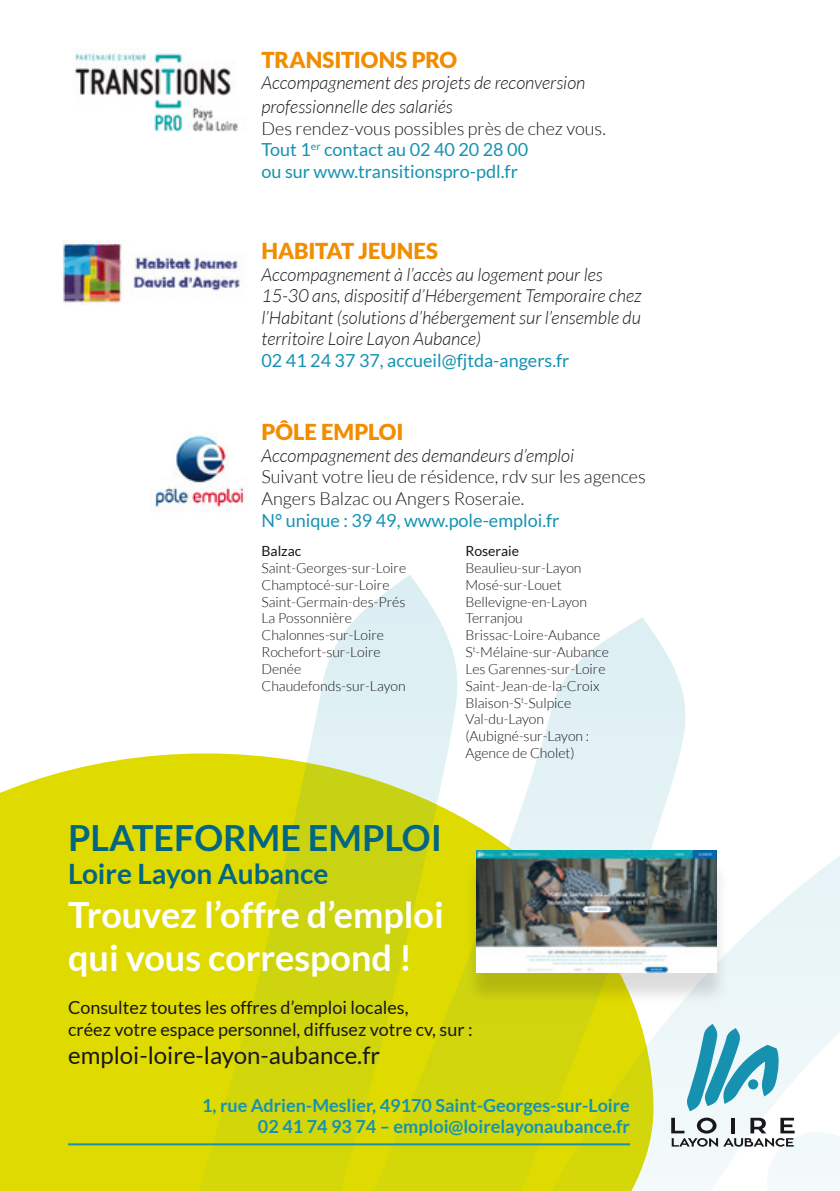
<style>
.page{position:relative;width:840px;height:1191px;background:#fff}
.page>*{position:absolute;margin:0;border:0;box-sizing:border-box;transform-origin:0 0}
.t1{font:700 36px/43.2px "Lato";color:#fff}
.t2{font:700 36px "Lato";color:#026683}
.t3{font:700 28px "Lato";color:#026683}
.t4{font:24px "Lato";color:#1a171c}
.t5{font:900 22px "Lato";color:#f18d00}
.t6{font:italic 300 18px/21.6px "Lato";color:#1a171c}
.t7{font:18px "Lato";color:#1692b0}
.t8{font:300 18px/21.6px "Lato";color:#1a171c}
.t9{font:18px/21.6px "Lato";color:#1a171c}
.t10{font:700 18px "Lato";color:#1692b0}
.t11{font:300 14px/16.8px "Lato";color:#1a171c}
.t12{font:14px "Lato";color:#1a171c}
</style>
<div class="page">
<div style="left:0;top:755px;width:153px;height:436px;background:#dfdb00"></div>
<svg style="left:153px;top:575px;width:285px;height:616px"></svg>
<svg style="left:323px;top:617px;width:363px;height:574px"></svg>
<svg style="left:511px;top:785px;width:328px;height:406px"></svg>
<svg style="left:670px;top:1117px;width:169px;height:74px"></svg>
<svg style="left:685px;top:1023px;width:96px;height:88px"></svg>
<svg style="left:747px;top:1079px;width:10px;height:10px"></svg>
<hr style="left:68px;top:1143px;width:561px;height:2px;background:#1692b0">
<img style="left:63px;top:240px;width:179px;height:63px">
<img style="left:154px;top:435px;width:90px;height:74px">
<img style="left:74px;top:53px;width:164px;height:78px">
<div style="left:464px;top:857px;width:264px;height:147px;background:#1a171c;opacity:.15"></div>
<img style="left:476px;top:850px;width:240px;height:122px">
<p class="t5" style="left:261px;top:47px;width:197px">TRANSITIONS PRO</p>
<p class="t6" style="left:261px;top:71px;width:325px;line-height:24px">Accompagnement des projets de reconversion professionnelle des salariés</p>
<p class="t8" style="left:261px;top:118px;width:346px">Des rendez-vous possibles près de chez vous.</p>
<p class="t7" style="left:261px;top:140px;width:268px">Tout 1<sup>er</sup> contact au 02 40 20 28 00</p>
<p class="t7" style="left:261px;top:161px;width:258px">ou sur www.transitionspro-pdl.fr</p>
<p class="t5" style="left:261px;top:238px;width:178px">HABITAT JEUNES</p>
<p class="t6" style="left:261px;top:264px;width:343px">Accompagnement à l’accès au logement pour les</p>
<p class="t6" style="left:261px;top:285px;width:381px;text-align:justify">15-30 ans, dispositif d’Hébergement Temporaire chez l’Habitant (solutions d’hébergement sur l’ensemble du territoire Loire Layon Aubance)</p>
<p class="t7" style="left:261px;top:350px;width:309px">02 41 24 37 37, accueil@fjtda-angers.fr</p>
<p class="t5" style="left:261px;top:419px;width:143px">PÔLE EMPLOI</p>
<p class="t6" style="left:261px;top:445px;width:314px">Accompagnement des demandeurs d’emploi</p>
<p class="t8" style="left:261px;top:466px;width:385px">Suivant votre lieu de résidence, rdv sur les agences<br>Angers Balzac ou Angers Roseraie.</p>
<p class="t7" style="left:261px;top:510px;width:299px">N° unique : 39 49, www.pole-emploi.fr</p>
<p class="t12" style="left:261px;top:543px;width:41px">Balzac</p>
<p class="t11" style="left:261px;top:559px;width:146px">Saint-Georges-sur-Loire<br>Champtocé-sur-Loire<br>Saint-Germain-des-Prés<br>La Possonnière<br>Chalonnes-sur-Loire<br>Rochefort-sur-Loire<br>Denée<br>Chaudefonds-sur-Layon</p>
<p class="t12" style="left:465px;top:543px;width:55px">Roseraie</p>
<p class="t11" style="left:465px;top:559px;width:145px">Beaulieu-sur-Layon<br>Mosé-sur-Louet<br>Bellevigne-en-Layon<br>Terranjou<br>Brissac-Loire-Aubance<br>S<sup>t</sup>-Mélaine-sur-Aubance<br>Les Garennes-sur-Loire<br>Saint-Jean-de-la-Croix<br>Blaison-S<sup>t</sup>-Sulpice<br>Val-du-Layon (Aubigné-sur-Layon :<br>Agence de Cholet)</p>
<p class="t2" style="left:68px;top:817px;width:375px">PLATEFORME EMPLOI</p>
<p class="t3" style="left:68px;top:858px;width:262px">Loire Layon Aubance</p>
<p class="t1" style="left:68px;top:892px;width:377px">Trouvez l’offre d’emploi qui vous correspond !</p>
<p class="t9" style="left:68px;top:996px;width:406px">Consultez toutes les offres d’emploi locales,<br>créez votre espace personnel, diffusez votre cv, sur :</p>
<p class="t4" style="left:68px;top:1042px;width:313px">emploi-loire-layon-aubance.fr</p>
<p class="t10" style="left:202px;top:1095px;width:429px">1, rue Adrien-Meslier, 49170 Saint-Georges-sur-Loire</p>
<p class="t10" style="left:258px;top:1116px;width:373px">02 41 74 93 74 – emploi@loirelayonaubance.fr</p>
</div>
